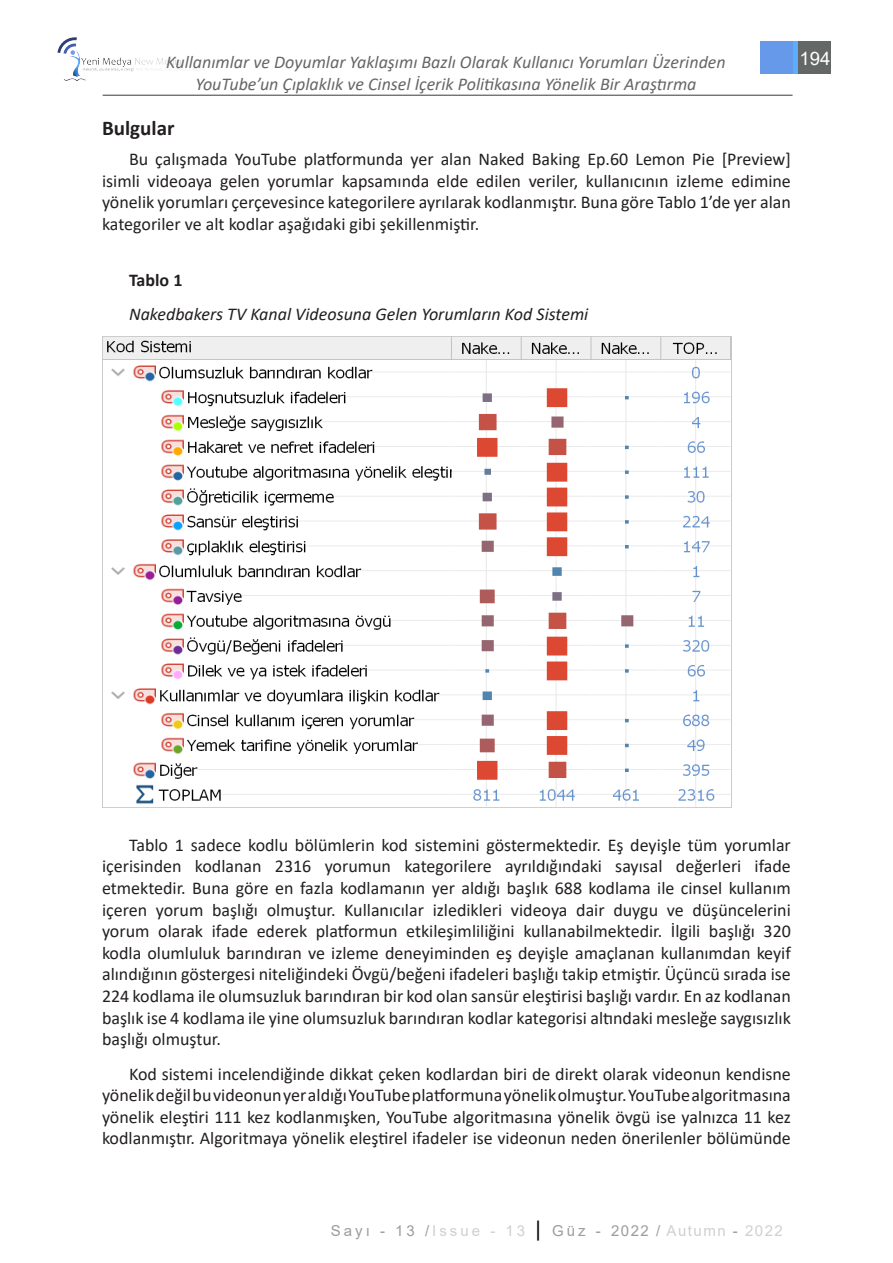
<style>
.page{position:relative;width:893px;height:1263px;background:#fff}
.page>*{position:absolute;margin:0;border:0;box-sizing:border-box;transform-origin:0 0}
.Başlık{font:700 21px "Calibri";color:#231f20}
.t1{font:18.6px "Arial";color:#fff}
.Düz_Metin{font:18px/21.6px "Calibri";color:#231f20;text-align:justify}
.t2{font:italic 18px "Calibri";color:#656666}
.tablo_üstü{font:italic 18px "Calibri";color:#231f20}
.tablo_üstü-2{font:700 18px "Calibri";color:#231f20}
.t3{font:15px "Arial";letter-spacing:.15em;color:#9a9c9e}
.s1{color:#d0d0d1}
.s2{font-size:21px;color:#000}
.s3{color:#cfd0d0}
</style>
<div class="page">
<div style="left:771px;top:41px;width:33px;height:32px;background:#5cacff"></div>
<div style="left:760px;top:41px;width:33px;height:32px;background:#6799ea"></div>
<div style="left:798px;top:41px;width:33px;height:32px;background:#656666"></div>
<hr style="left:103px;top:95px;width:690px;height:1px;background:#73776c">
<img style="left:57px;top:37px;width:140px;height:44px">
<img style="left:102px;top:336px;width:630px;height:471px">
<p class="t2" style="left:166px;top:50px;width:561px">Kullanımlar ve Doyumlar Yaklaşımı Bazlı Olarak Kullanıcı Yorumları Üzerinden</p>
<p class="t1" style="left:799px;top:46px;width:32px">194</p>
<p class="t2" style="left:196px;top:71px;width:502px">YouTube’un Çıplaklık ve Cinsel İçerik Politikasına Yönelik Bir Araştırma</p>
<p class="Başlık" style="left:102px;top:113px;width:74px">Bulgular</p>
<p class="Düz_Metin" style="left:102px;top:148px;width:690px;text-indent:27px">Bu çalışmada YouTube platformunda yer alan Naked Baking Ep.60 Lemon Pie [Preview] isimli videoaya gelen yorumlar kapsamında elde edilen veriler, kullanıcının izleme edimine yönelik yorumları çerçevesince kategorilere ayrılarak kodlanmıştır. Buna göre Tablo 1’de yer alan kategoriler ve alt kodlar aşağıdaki gibi şekillenmiştir.</p>
<p class="tablo_üstü-2" style="left:129px;top:267px;width:55px">Tablo 1</p>
<p class="tablo_üstü" style="left:129px;top:302px;width:461px">Nakedbakers TV Kanal Videosuna Gelen Yorumların Kod Sistemi</p>
<p class="Düz_Metin" style="left:102px;top:833px;width:690px;text-indent:27px">Tablo 1 sadece kodlu bölümlerin kod sistemini göstermektedir. Eş deyişle tüm yorumlar içerisinden kodlanan 2316 yorumun kategorilere ayrıldığındaki sayısal değerleri ifade etmektedir. Buna göre en fazla kodlamanın yer aldığı başlık 688 kodlama ile cinsel kullanım içeren yorum başlığı olmuştur. Kullanıcılar izledikleri videoya dair duygu ve düşüncelerini yorum olarak ifade ederek platformun etkileşimliliğini kullanabilmektedir. İlgili başlığı 320 kodla olumluluk barındıran ve izleme deneyiminden eş deyişle amaçlanan kullanımdan keyif alındığının göstergesi niteliğindeki Övgü/beğeni ifadeleri başlığı takip etmiştir. Üçüncü sırada ise 224 kodlama ile olumsuzluk barındıran bir kod olan sansür eleştirisi başlığı vardır. En az kodlanan başlık ise 4 kodlama ile yine olumsuzluk barındıran kodlar kategorisi altındaki mesleğe saygısızlık başlığı olmuştur.</p>
<p class="Düz_Metin" style="left:102px;top:1062px;width:690px;text-indent:27px">Kod sistemi incelendiğinde dikkat çeken kodlardan biri de direkt olarak videonun kendisne yönelik değil bu videonun yer aldığı YouTube platformuna yönelik olmuştur. YouTube algoritmasına yönelik eleştiri 111 kez kodlanmışken, YouTube algoritmasına yönelik övgü ise yalnızca 11 kez kodlanmıştır. Algoritmaya yönelik eleştirel ifadeler ise videonun neden önerilenler bölümünde</p>
<p class="t3" style="left:331px;top:1220px;width:453px">Sayı - 13 /<span class="s1">Issue - 13</span> <span class="s2">|</span> Güz - 2022 / <span class="s3">Autumn</span> - <span class="s3">2022</span></p>
</div>
